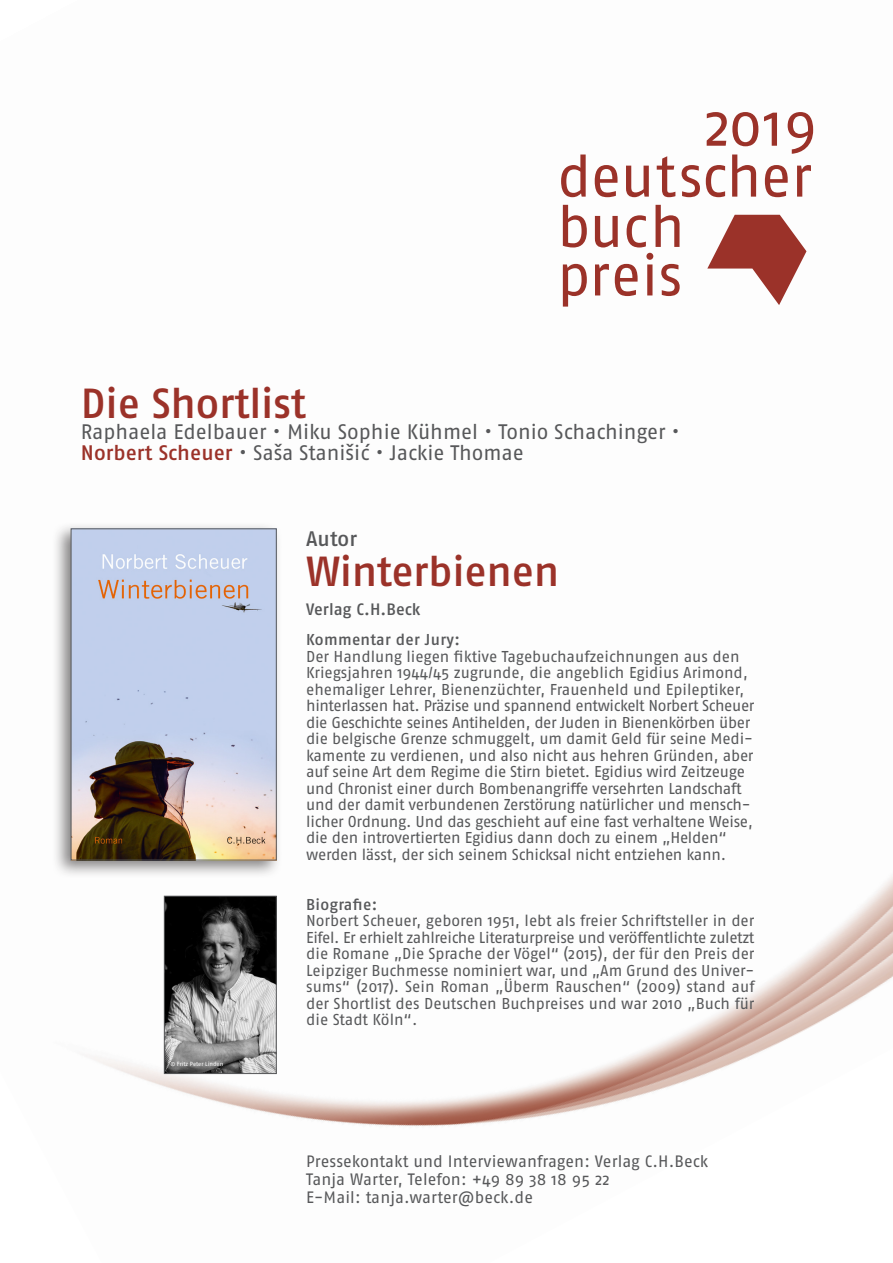
<style>
.page{position:relative;width:893px;height:1263px;background:#fff}
.page>*{position:absolute;margin:0;border:0;box-sizing:border-box;transform-origin:0 0}
.t1{font:500 42px "Fago Pro";letter-spacing:-.005em;color:#9b3229}
.t2{font:21px "Fago Pro";letter-spacing:-.005em;color:#57585a}
.t3{font:500 21px "Fago Pro";color:#57585a}
.t4{font:16.5px "Fago Pro";letter-spacing:.005em;color:#57585a}
.t5{font:500 16.5px "Fago Pro";color:#57585a}
.t6{font:15.75px/16.5px "Fago Pro";letter-spacing:-.015em;color:#57585a}
.t7{font:500 15.75px "Fago Pro";letter-spacing:.015em;color:#57585a}
.t8{font:6px "Fago Pro";letter-spacing:-.005em;color:#fff}
.s1{font-weight:500;color:#9b3229}
</style>
<div class="page">
<img style="left:86px;top:112px;width:807px;height:1015px">
<svg style="left:707px;top:215px;width:99px;height:90px"></svg>
<svg style="left:561px;top:154px;width:25px;height:43px"></svg>
<svg style="left:595px;top:165px;width:22px;height:32px"></svg>
<svg style="left:626px;top:166px;width:23px;height:31px"></svg>
<svg style="left:657px;top:156px;width:18px;height:41px"></svg>
<svg style="left:682px;top:165px;width:18px;height:32px"></svg>
<svg style="left:706px;top:165px;width:19px;height:32px"></svg>
<svg style="left:732px;top:154px;width:24px;height:43px"></svg>
<svg style="left:765px;top:165px;width:23px;height:32px"></svg>
<svg style="left:797px;top:165px;width:14px;height:32px"></svg>
<svg style="left:563px;top:205px;width:24px;height:42px"></svg>
<svg style="left:595px;top:216px;width:23px;height:31px"></svg>
<svg style="left:627px;top:215px;width:19px;height:32px"></svg>
<svg style="left:656px;top:205px;width:23px;height:42px"></svg>
<svg style="left:563px;top:264px;width:24px;height:43px"></svg>
<svg style="left:595px;top:264px;width:14px;height:31px"></svg>
<svg style="left:615px;top:264px;width:23px;height:32px"></svg>
<svg style="left:646px;top:253px;width:7px;height:42px"></svg>
<svg style="left:661px;top:264px;width:19px;height:32px"></svg>
<svg style="left:707px;top:112px;width:51px;height:34px"></svg>
<svg style="left:764px;top:113px;width:13px;height:33px"></svg>
<svg style="left:788px;top:112px;width:25px;height:42px"></svg>
<div style="left:52px;top:521px;width:231px;height:357px;background:#231f20;opacity:.55"></div>
<img style="left:73px;top:531px;width:201px;height:327px">
<img style="left:166px;top:898px;width:108px;height:174px">
<div style="left:164px;top:896px;width:112px;height:178px;border:1px solid #57585a"></div>
<p class="t1" style="left:81px;top:378px;width:227px">Die Shortlist</p>
<p class="t2" style="left:81px;top:419px;width:601px">Raphaela Edelbauer • Miku Sophie Kühmel • Tonio Schachinger •</p>
<p class="t2" style="left:81px;top:440px;width:444px"><span class="s1">Norbert Scheuer</span> • Saša Stanišić • Jackie Thomae</p>
<p class="t8" style="left:170px;top:1060px;width:54px">© Fritz Peter Linden</p>
<p class="t3" style="left:306px;top:526px;width:52px">Autor</p>
<p class="t1" style="left:306px;top:546px;width:255px">Winterbienen</p>
<p class="t5" style="left:306px;top:599px;width:116px">Verlag C.H.Beck</p>
<p class="t7" style="left:306px;top:630px;width:155px">Kommentar der Jury:</p>
<p class="t6" style="left:306px;top:648px;width:450px">Der Handlung liegen fiktive Tagebuchaufzeichnungen aus den Kriegsjahren 1944/45 zugrunde, die angeblich Egidius Arimond, ehemaliger Lehrer, Bienenzüchter, Frauenheld und Epileptiker, hinterlassen hat. Präzise und spannend entwickelt Norbert Scheuer die Geschichte seines Antihelden, der Juden in Bienenkörben über die belgische Grenze schmuggelt, um damit Geld für seine Medi&shy;kamente zu verdienen, und also nicht aus hehren Gründen, aber auf seine Art dem Regime die Stirn bietet. Egidius wird Zeitzeuge und Chronist einer durch Bombenangriffe versehrten Landschaft und der damit verbundenen Zerstörung natürlicher und mensch&shy;licher Ordnung. Und das geschieht auf eine fast verhaltene Weise, die den introvertierten Egidius dann doch zu einem „Helden“ werden lässt, der sich seinem Schicksal nicht entziehen kann.</p>
<p class="t7" style="left:306px;top:895px;width:73px">Biografie:</p>
<p class="t6" style="left:306px;top:912px;width:450px;text-align:justify">Norbert Scheuer, geboren 1951, lebt als freier Schriftsteller in der Eifel. Er erhielt zahlreiche Literaturpreise und veröffentlichte zuletzt die Romane „Die Sprache der Vögel“ (2015), der für den Preis der Leipziger Buchmesse nominiert war, und „Am Grund des Univer&shy;sums“ (2017). Sein Roman „Überm Rauschen“ (2009) stand auf der Shortlist des Deutschen Buchpreises und war 2010 „Buch für die Stadt Köln“.</p>
<p class="t4" style="left:306px;top:1151px;width:404px">Pressekontakt und Interviewanfragen: Verlag C.H.Beck</p>
<p class="t4" style="left:306px;top:1169px;width:305px">Tanja Warter, Telefon: +49 89 38 18 95 22</p>
<p class="t4" style="left:306px;top:1187px;width:228px">E-Mail: tanja.warter@beck.de</p>
</div>
